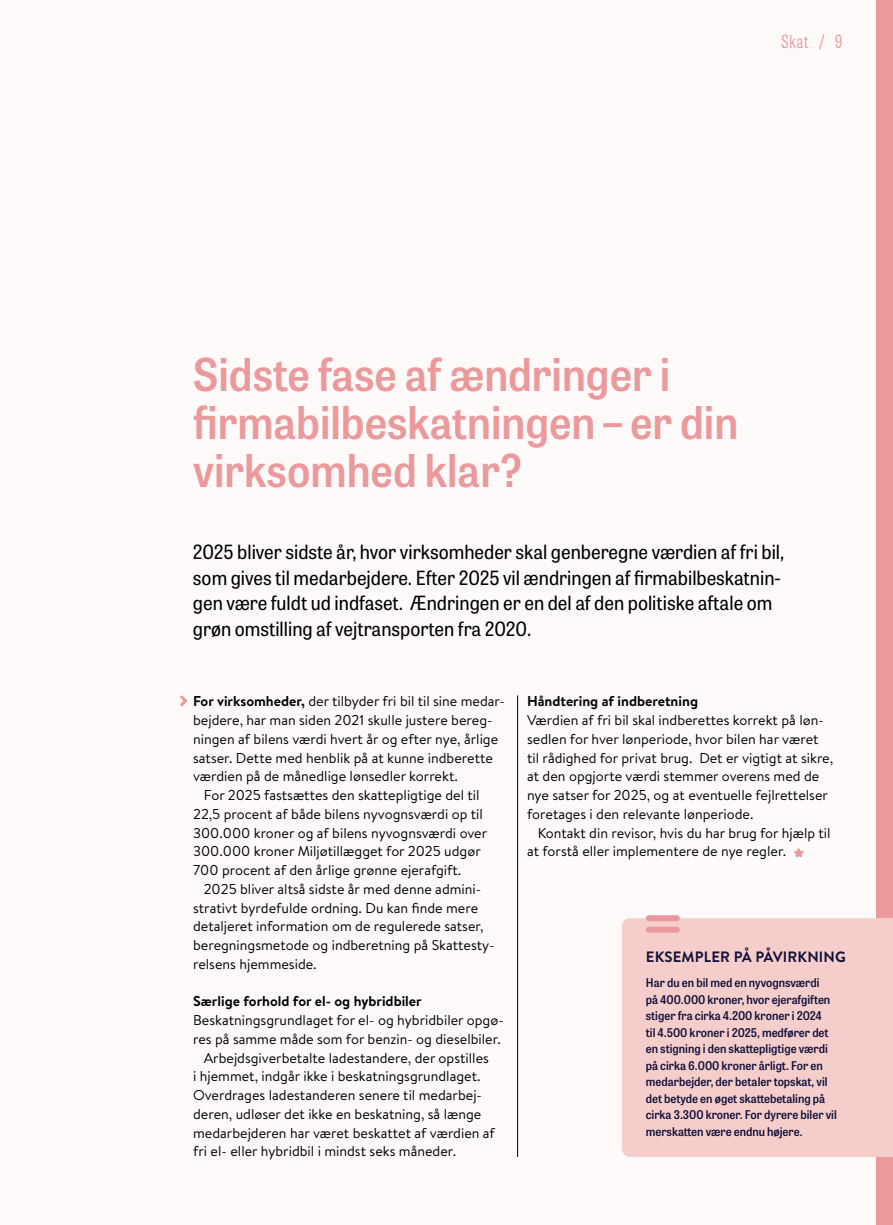
<style>
.page{position:relative;width:893px;height:1225px;background:#fefafa}
.page>*{position:absolute;margin:0;border:0;box-sizing:border-box;transform-origin:0 0}
.t1{font:45px/48px "Tablet Gothic Narrow Sb";color:#eb999b}
.t2{font:19.5px/25.5px "Tablet Gothic Narrow";color:#000}
.t3{font:300 18px "Tablet Gothic Compressed";color:#eb999b}
.t4{font:700 15px "Brandon Text";letter-spacing:.01em;color:#131139}
.t5{font:14.25px/18.8px "Brandon Text";color:#000}
.t6{font:700 14.25px "Brandon Text";color:#000}
.t7{font:12px/16.5px "Tablet Gothic Narrow Sb";color:#131139}
.s1{font-weight:700}
</style>
<div class="page">
<hr style="left:517px;top:695px;width:1px;height:462px;background:#000">
<hr style="left:0;top:0;width:1px;height:1225px;background:#50a86d">
<div style="left:876px;top:0;width:17px;height:1225px;background:#eb999b"></div>
<svg style="left:180px;top:695px;width:7px;height:12px"></svg>
<div style="left:622px;top:918px;width:271px;height:239px;background:#f5cecc"></div>
<div style="left:649px;top:915px;width:28px;height:6px;background:#eb999b"></div>
<div style="left:649px;top:926px;width:28px;height:6px;background:#eb999b"></div>
<svg style="left:794px;top:848px;width:9px;height:9px"></svg>
<p class="t3" style="left:781px;top:29px;width:62px">Skat / 9</p>
<h1 class="t1" style="left:193px;top:349px;width:547px">Sidste fase af ændringer i firmabilbeskatningen – er din virksomhed klar?</h1>
<p class="t2" style="left:193px;top:538px;width:593px">2025 bliver sidste år, hvor virksomheder skal genberegne værdien af fri bil, som gives til medarbejdere. Efter 2025 vil ændringen af firmabilbeskatnin&shy;gen være fuldt ud indfaset. Ændringen er en del af den politiske aftale om grøn omstilling af vejtransporten fra 2020.</p>
<p class="t5" style="left:193px;top:691px;width:313px"><span class="s1">For virksomheder,</span> der tilbyder fri bil til sine medar-</p>
<p class="t5" style="left:193px;top:710px;width:301px">bejdere, har man siden 2021 skulle justere bereg-</p>
<p class="t5" style="left:193px;top:729px;width:307px">ningen af bilens værdi hvert år og efter nye, årlige</p>
<p class="t5" style="left:193px;top:747px;width:301px">satser. Dette med henblik på at kunne indberette</p>
<p class="t5" style="left:193px;top:766px;width:266px">værdien på de månedlige lønsedler korrekt.</p>
<p class="t5" style="left:204px;top:785px;width:277px">For 2025 fastsættes den skattepligtige del til</p>
<p class="t5" style="left:193px;top:804px;width:291px">22,5 procent af både bilens nyvognsværdi op til</p>
<p class="t5" style="left:193px;top:822px;width:296px">300.000 kroner og af bilens nyvognsværdi over</p>
<p class="t5" style="left:193px;top:841px;width:289px">300.000 kroner Miljøtillægget for 2025 udgør</p>
<p class="t5" style="left:193px;top:860px;width:270px">700 procent af den årlige grønne ejerafgift.</p>
<p class="t5" style="left:204px;top:879px;width:279px">2025 bliver altså sidste år med denne admini-</p>
<p class="t5" style="left:193px;top:897px;width:287px">strativt byrdefulde ordning. Du kan finde mere</p>
<p class="t5" style="left:193px;top:916px;width:292px">detaljeret information om de regulerede satser,</p>
<p class="t5" style="left:193px;top:935px;width:303px">beregningsmetode og indberetning på Skattesty-</p>
<p class="t5" style="left:193px;top:954px;width:125px">relsens hjemmeside.</p>
<p class="t6" style="left:193px;top:991px;width:230px">Særlige forhold for el- og hybridbiler</p>
<p class="t5" style="left:193px;top:1010px;width:312px">Beskatningsgrundlaget for el- og hybridbiler opgø-</p>
<p class="t5" style="left:193px;top:1029px;width:309px">res på samme måde som for benzin- og dieselbiler.</p>
<p class="t5" style="left:204px;top:1048px;width:287px">Arbejdsgiverbetalte ladestandere, der opstilles</p>
<p class="t5" style="left:193px;top:1066px;width:289px">i hjemmet, indgår ikke i beskatningsgrundlaget.</p>
<p class="t5" style="left:193px;top:1085px;width:290px">Overdrages ladestanderen senere til medarbej-</p>
<p class="t5" style="left:193px;top:1104px;width:290px">deren, udløser det ikke en beskatning, så længe</p>
<p class="t5" style="left:193px;top:1123px;width:303px">medarbejderen har været beskattet af værdien af</p>
<p class="t5" style="left:193px;top:1141px;width:265px">fri el- eller hybridbil i mindst seks måneder.</p>
<p class="t6" style="left:527px;top:691px;width:172px">Håndtering af indberetning</p>
<p class="t5" style="left:527px;top:710px;width:308px">Værdien af fri bil skal indberettes korrekt på løn&shy;sedlen for hver lønperiode, hvor bilen har været til rådighed for privat brug. Det er vigtigt at sikre, at den opgjorte værdi stemmer overens med de nye satser for 2025, og at eventuelle fejlrettelser foretages i den relevante lønperiode.</p>
<p class="t5" style="left:527px;top:823px;width:305px;text-indent:11px">Kontakt din revisor, hvis du har brug for hjælp til at forstå eller implementere de nye regler.</p>
<p class="t4" style="left:646px;top:946px;width:201px">EKSEMPLER PÅ PÅVIRKNING</p>
<p class="t7" style="left:646px;top:974px;width:193px">Har du en bil med en nyvognsværdi<br>på 400.000 kroner, hvor ejerafgiften stiger fra cirka 4.200 kroner i 2024<br>til 4.500 kroner i 2025, medfører det en stigning i den skattepligtige værdi på cirka 6.000 kroner årligt. For en medarbejder, der betaler topskat, vil det betyde en øget skattebetaling på cirka 3.300 kroner. For dyrere biler vil merskatten være endnu højere.</p>
</div>
